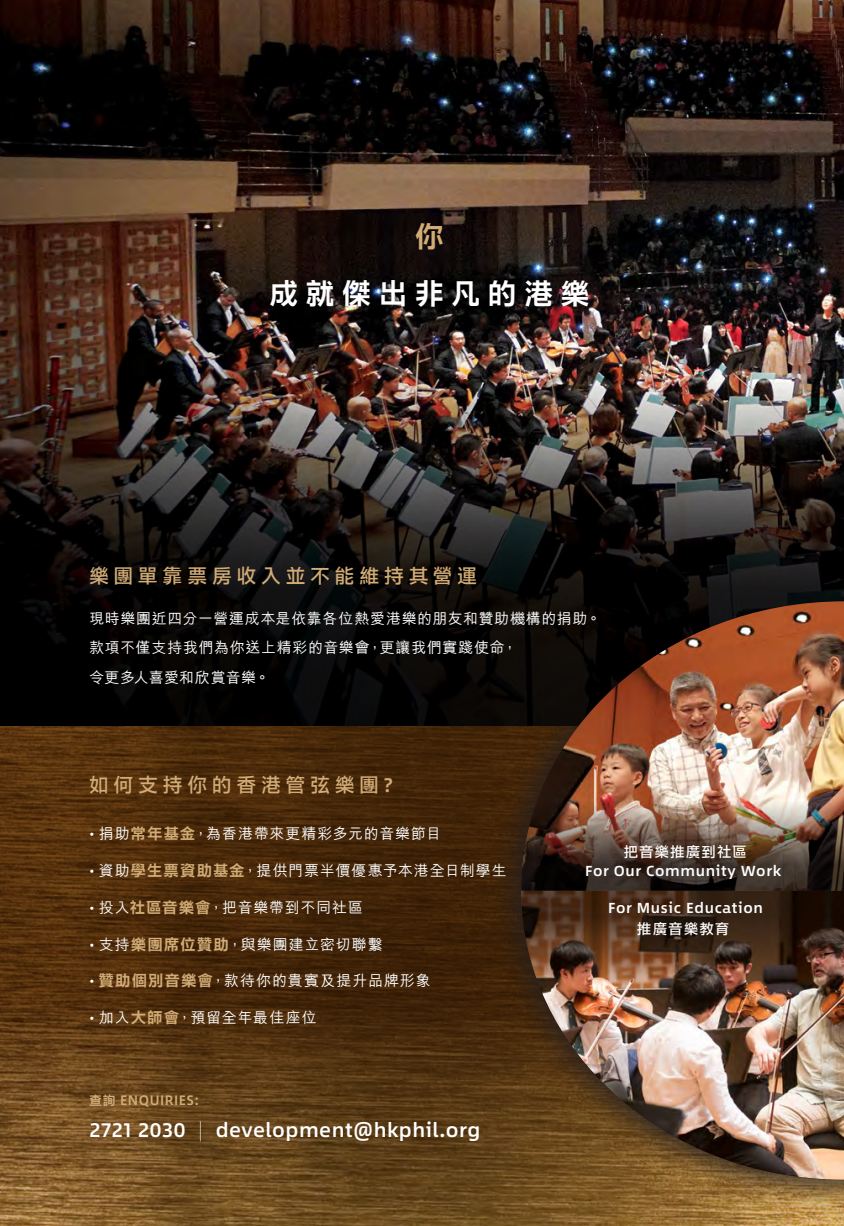
<style>
.page{position:relative;width:844px;height:1226px;background:#fff}
.page>*{position:absolute;margin:0;border:0;box-sizing:border-box;transform-origin:0 0}
.t1{font:700 28px "Aktiv Hei Hant";letter-spacing:.3em;color:#fff}
.t2{font:700 28px "Aktiv Hei Hant";color:#d1ac76}
.t3{font:500 20.12px "Between 1";letter-spacing:.025em;color:#fff}
.t4{font:500 19.25px "Aktiv Hei Hant";letter-spacing:.275em;color:#d1ac76}
.t5{font:500 14.88px/29.8px "M Hei";letter-spacing:.055em;color:#fff}
.t6{font:500 14.88px "Between 1";letter-spacing:.045em;color:#fff}
.t7{font:500 14px "Aktiv Hei Hant";letter-spacing:.115em;color:#fff}
.t8{font:500 14px "Between 1";letter-spacing:.04em;color:#d1ac76}
.s1{font-family:"Between 1";font-size:20.12px}
.s2{font-family:"Between 1";font-weight:300;font-size:14px}
.s3{font-family:"Aktiv Hei Hant";font-weight:700;color:#d1ac76}
.s4{font-family:"Noto Sans CJ Ktc";font-weight:600}
.s5{font-family:"Aktiv Hei Hant";font-weight:700;font-size:12.25px}
.s6{font-weight:100}
</style>
<div class="page">
<img style="left:0;top:0;width:843px;height:380px">
<svg style="left:0;top:725px;width:843px;height:500px;background:#563512"></svg>
<div style="left:489px;top:569px;width:354px;height:642px;background:#231f20;opacity:.75"></div>
<img style="left:0;top:380px;width:843px;height:345px">
<img style="left:521px;top:890px;width:322px;height:289px">
<img style="left:521px;top:601px;width:322px;height:289px">
<h1 class="t2" style="left:415px;top:219px;width:29px">你</h1>
<h1 class="t1" style="left:269px;top:276px;width:321px">成就傑出非凡的港樂</h1>
<p class="t4" style="left:89px;top:565px;width:388px">樂團單靠票房收入並不能維持其營運</p>
<p class="t5" style="left:89px;top:603px;width:513px">現時樂團近四分一營運成本是依靠各位熱愛港樂的朋友和贊助機構的捐助。款項不僅支持我們為你送上精彩的音樂會，更讓我們實踐使命，<br>令更多人喜愛和欣賞音樂。</p>
<p class="t4" style="left:89px;top:773px;width:305px">如何支持你的香港管弦樂團<span class="s1">?</span></p>
<p class="t5" style="left:89px;top:819px;width:353px"><span class="s2">•</span> 捐助<span class="s3">常年基金</span>，為香港帶來更精彩多元的音樂節目</p>
<p class="t5" style="left:89px;top:855px;width:419px"><span class="s2">•</span> 資助<span class="s3">學生票資助基金</span>，提供門票半價優惠予本港<span class="s4">全</span>日制學生</p>
<p class="t5" style="left:89px;top:892px;width:275px"><span class="s2">•</span> 投入<span class="s3">社區音樂會</span>，把音樂帶到不同社區</p>
<p class="t5" style="left:89px;top:929px;width:295px"><span class="s2">•</span> 支持<span class="s3">樂團席位贊助</span>，與樂團建立密切聯繫</p>
<p class="t5" style="left:89px;top:966px;width:343px"><span class="s2">•</span> <span class="s3">贊助個別音樂會</span>，款待你的貴賓及提升品牌形象</p>
<p class="t5" style="left:89px;top:1002px;width:229px"><span class="s2">•</span> 加入<span class="s3">大師會</span>，預留<span class="s4">全</span>年最佳座位</p>
<p class="t8" style="left:89px;top:1091px;width:111px"><span class="s5">查詢</span> ENQUIRIES:</p>
<h2 class="t3" style="left:89px;top:1117px;width:392px">2721 2030 <span class="s6">|</span> development@hkphil.org</h2>
<p class="t7" style="left:624px;top:843px;width:124px">把音樂推廣到社區</p>
<p class="t6" style="left:585px;top:861px;width:198px">For Our Community Work</p>
<p class="t6" style="left:608px;top:898px;width:156px">For Music Education</p>
<p class="t7" style="left:637px;top:920px;width:93px">推廣音樂教育</p>
</div>
